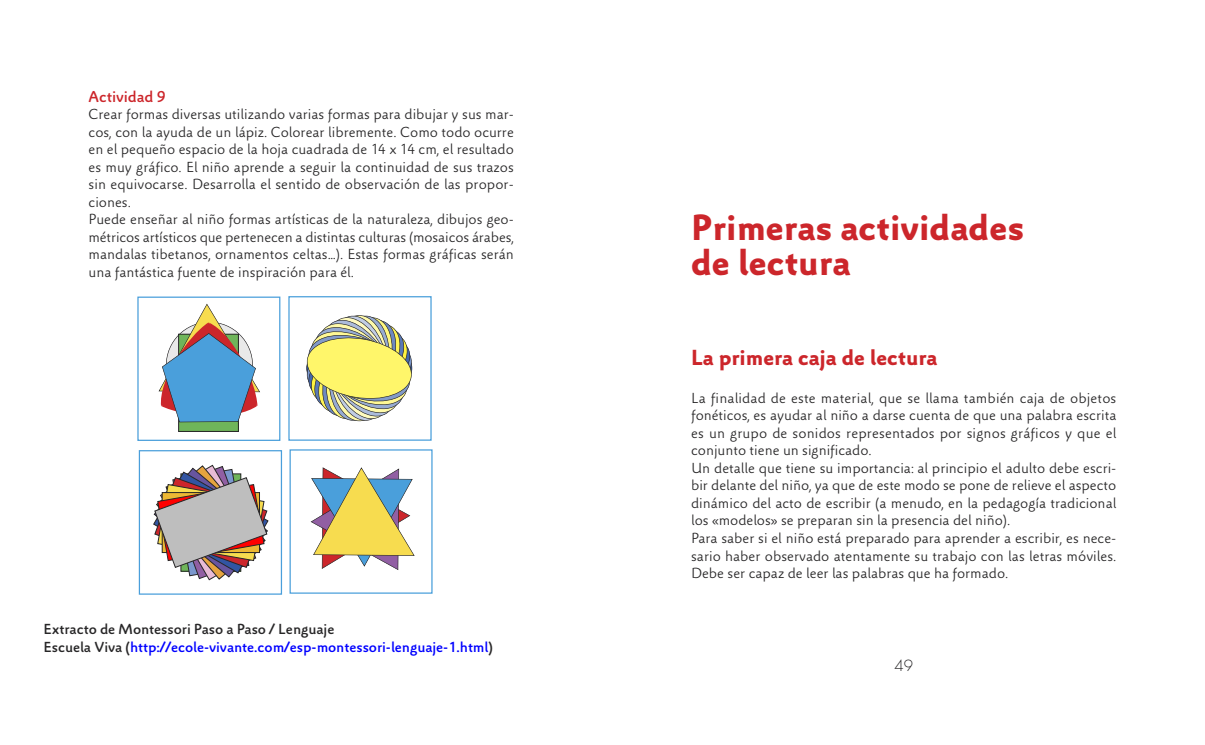
<style>
.page{position:relative;width:1205px;height:745px;background:#fff}
.page>*{position:absolute;margin:0;border:0;box-sizing:border-box;transform-origin:0 0}
.t1{font:700 37.5px/35px "Legano";color:#cc262b}
.t2{font:700 22.5px "Legano";color:#cc262b}
.t3{font:500 16.25px "Legano";color:#cc262b}
.t4{font:15px/17.5px "Legano";color:#272627}
.t5{font:500 15px/18px "Legano";color:#00f}
.t6{font:300 15px "Futura Std";color:#272627}
.s1{color:#272627}
</style>
<div class="page">
<div style="left:179px;top:334px;width:59px;height:97px;background:#6fb55a"></div>
<div style="left:137px;top:296px;width:143px;height:144px;border:1px solid #4a9fdb"></div>
<div style="left:289px;top:449px;width:143px;height:144px;border:1px solid #4a9fdb"></div>
<svg style="left:158px;top:303px;width:102px;height:119px"></svg>
<svg style="left:311px;top:467px;width:104px;height:102px"></svg>
<div style="left:139px;top:450px;width:143px;height:144px;border:1px solid #4a9fdb"></div>
<svg style="left:153px;top:464px;width:116px;height:116px"></svg>
<svg style="left:306px;top:315px;width:107px;height:107px"></svg>
<p class="t3" style="left:89px;top:91px;width:79px">Actividad 9</p>
<p class="t4" style="left:89px;top:107px;width:427px">Crear formas diversas utilizando varias formas para dibujar y sus mar&shy;cos, con la ayuda de un lápiz. Colorear libremente. Como todo ocurre en el pequeño espacio de la hoja cuadrada de 14 x 14 cm, el resultado es muy gráfico. El niño aprende a seguir la continuidad de sus trazos sin equivocarse. Desarrolla el sentido de observación de las propor&shy;ciones.<br>Puede enseñar al niño formas artísticas de la naturaleza, dibujos geo&shy;métricos artísticos que pertenecen a distintas culturas (mosaicos árabes, mandalas tibetanos, ornamentos celtas…). Estas formas gráficas serán una fantástica fuente de inspiración para él.</p>
<p class="t5" style="left:44px;top:621px;width:451px"><span class="s1">Extracto de Montessori Paso a Paso / Lenguaje<br>Escuela Viva (</span>http://ecole-vivante.com/esp-montessori-lenguaje-1.html<span class="s1">)</span></p>
<h1 class="t1" style="left:691px;top:214px;width:334px">Primeras actividades de lectura</h1>
<h2 class="t2" style="left:691px;top:350px;width:248px">La primera caja de lectura</h2>
<p class="t4" style="left:691px;top:390px;width:427px">La finalidad de este material, que se llama también caja de objetos fonéticos, es ayudar al niño a darse cuenta de que una palabra escrita es un grupo de sonidos representados por signos gráficos y que el conjunto tiene un significado.<br>Un detalle que tiene su importancia: al principio el adulto debe escri&shy;bir delante del niño, ya que de este modo se pone de relieve el aspecto dinámico del acto de escribir (a menudo, en la pedagogía tradicional los «modelos» se preparan sin la presencia del niño).<br>Para saber si el niño está preparado para aprender a escribir, es nece&shy;sario haber observado atentamente su trabajo con las letras móviles.<br>Debe ser capaz de leer las palabras que ha formado.</p>
<p class="t6" style="left:894px;top:658px;width:20px">49</p>
</div>
